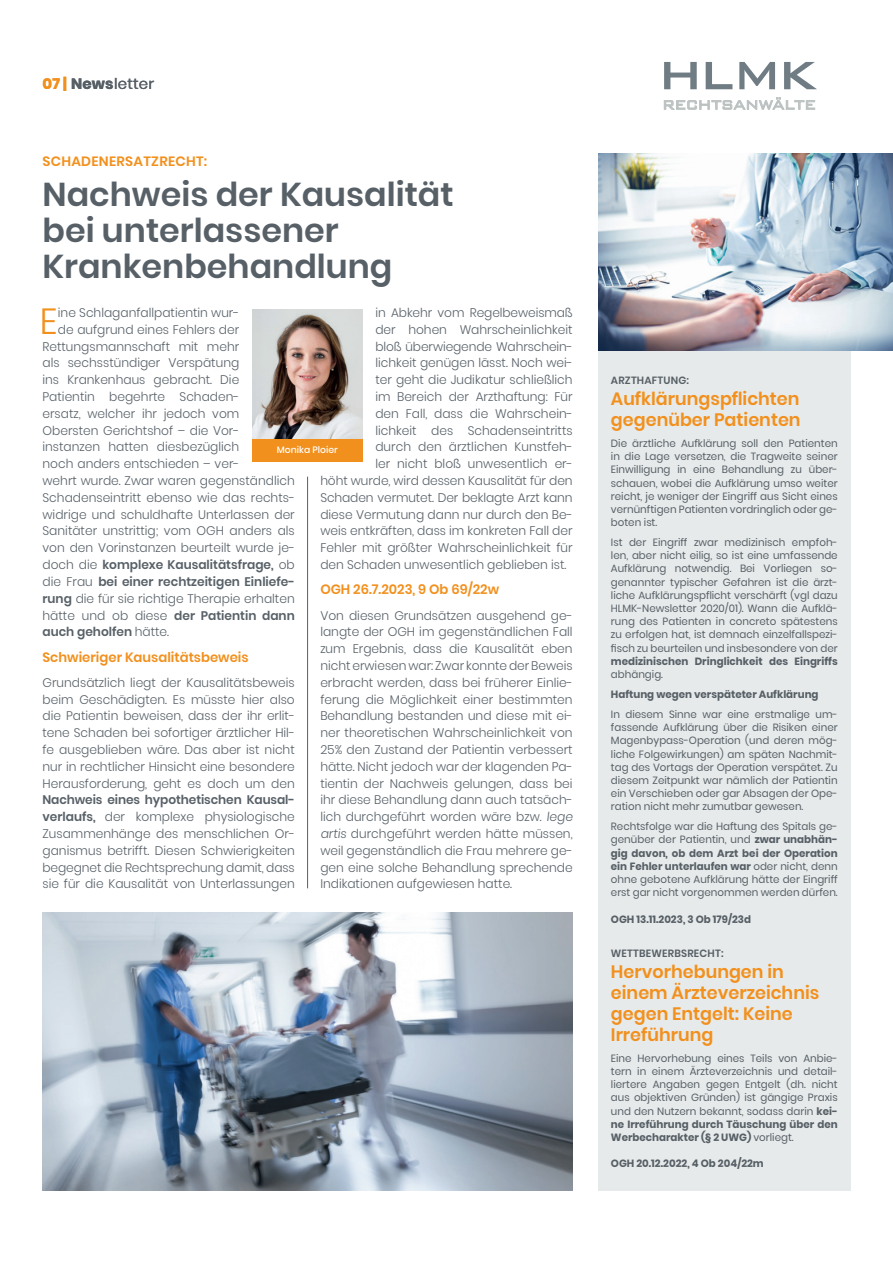
<style>
.page{position:relative;width:893px;height:1263px;background:#fff}
.page>*{position:absolute;margin:0;border:0;box-sizing:border-box;transform-origin:0 0}
.t1{font:500 52.95px "Bank Gothic BT";color:#707c84}
.t2{font:300 36.3px "Poppins";color:#f2901d}
.t3{font:600 33px/36px "Poppins";color:#576067}
.t4{font:600 18px/21px "Poppins";color:#f2901d}
.t5{font:300 16.95px "Bank Gothic BT";letter-spacing:-.03em;color:#bbc1c1}
.t6{font:15px "Poppins";letter-spacing:.01em;color:#576067}
.t7{font:600 13.5px "Poppins";color:#f2901d}
.t8{font:600 13.5px "Poppins";letter-spacing:.02em;color:#f2901d}
.t9{font:300 12.45px/16.8px "Poppins";color:#576067;text-align:justify}
.t10{font:600 12.45px "Poppins";color:#576067}
.t11{font:10.5px/13.2px "Poppins";color:#576067;text-align:justify}
.t12{font:700 10.5px "Poppins";color:#576067}
.t13{font:600 10.5px "Poppins";letter-spacing:.02em;color:#576067}
.t14{font:500 9.3px "Poppins";color:#fff}
.s1{font-weight:700;color:#f2901d}
.s2{font-weight:700}
.s3{font-weight:300}
.s4{font-weight:600}
</style>
<div class="page">
<div style="left:598px;top:153px;width:252px;height:1038px;background:#e7eaea"></div>
<img style="left:598px;top:153px;width:295px;height:198px">
<hr style="left:307px;top:477px;width:1px;height:411px;background:#576067">
<img style="left:43px;top:913px;width:530px;height:278px">
<img style="left:252px;top:310px;width:111px;height:129px">
<div style="left:252px;top:439px;width:111px;height:22px;background:#f2901d"></div>
<p class="t6" style="left:43px;top:75px;width:113px"><span class="s1">07 |</span> <span class="s2">News</span>letter</p>
<p class="t8" style="left:43px;top:153px;width:166px">SCHADENERSATZRECHT:</p>
<h3 class="t3" style="left:43px;top:177px;width:413px">Nachweis der Kausalität bei unterlassener<br>Krankenbehandlung</h3>
<p class="t9" style="left:375px;top:304px;width:199px">in Abkehr vom Regelbeweismaß</p>
<p class="t9" style="left:375px;top:321px;width:199px">der hohen Wahrscheinlichkeit</p>
<p class="t9" style="left:375px;top:338px;width:199px">bloß überwiegende Wahrschein-</p>
<p class="t9" style="left:375px;top:355px;width:199px">lichkeit genügen lässt. Noch wei-</p>
<p class="t9" style="left:375px;top:372px;width:199px">ter geht die Judikatur schließlich</p>
<p class="t9" style="left:375px;top:388px;width:199px">im Bereich der Arzthaftung: Für</p>
<p class="t9" style="left:375px;top:405px;width:199px">den Fall, dass die Wahrschein-</p>
<p class="t9" style="left:375px;top:422px;width:199px">lichkeit des Schadenseintritts</p>
<p class="t9" style="left:375px;top:439px;width:199px">durch den ärztlichen Kunstfeh-</p>
<p class="t9" style="left:375px;top:456px;width:199px">ler nicht bloß unwesentlich er-</p>
<p class="t9" style="left:320px;top:472px;width:254px">höht wurde, wird dessen Kausalität für den</p>
<p class="t9" style="left:320px;top:489px;width:254px">Schaden vermutet. Der beklagte Arzt kann</p>
<p class="t9" style="left:320px;top:506px;width:254px">diese Vermutung dann nur durch den Be-</p>
<p class="t9" style="left:320px;top:523px;width:254px">weis entkräften, dass im konkreten Fall der</p>
<p class="t9" style="left:320px;top:540px;width:254px">Fehler mit größter Wahrscheinlichkeit für</p>
<p class="t9" style="left:320px;top:556px;width:248px">den Schaden unwesentlich geblieben ist.</p>
<p class="t7" style="left:320px;top:582px;width:180px">OGH 26.7.2023, 9 Ob 69/22w</p>
<p class="t9" style="left:320px;top:607px;width:256px;text-align:left">Von diesen Grundsätzen ausgehend ge&shy;langte der OGH im gegenständlichen Fall zum Ergebnis, dass die Kausalität eben nicht erwiesen war: Zwar konnte der Beweis erbracht werden, dass bei früherer Einlie&shy;ferung die Möglichkeit einer bestimmten Behandlung bestanden und diese mit ei&shy;ner theoretischen Wahrscheinlichkeit von 25% den Zustand der Patientin verbessert hätte. Nicht jedoch war der klagenden Pa&shy;tientin der Nachweis gelungen, dass bei ihr diese Behandlung dann auch tatsäch&shy;lich durchgeführt worden wäre bzw. lege artis durchgeführt werden hätte müssen, weil gegenständlich die Frau mehrere ge&shy;gen eine solche Behandlung sprechende Indikationen aufgewiesen hatte.</p>
<h2 class="t2" style="left:40px;top:300px;width:19px">E</h2>
<p class="t9" style="left:58px;top:304px;width:183px">ine Schlaganfallpatientin wur-</p>
<p class="t9" style="left:58px;top:321px;width:183px">de aufgrund eines Fehlers der</p>
<p class="t9" style="left:43px;top:338px;width:198px">Rettungsmannschaft mit mehr</p>
<p class="t9" style="left:43px;top:355px;width:198px">als sechsstündiger Verspätung</p>
<p class="t9" style="left:43px;top:372px;width:198px">ins Krankenhaus gebracht. Die</p>
<p class="t9" style="left:43px;top:388px;width:199px">Patientin begehrte Schaden-</p>
<p class="t9" style="left:43px;top:405px;width:198px">ersatz, welcher ihr jedoch vom</p>
<p class="t9" style="left:43px;top:422px;width:199px">Obersten Gerichtshof – die Vor-</p>
<p class="t9" style="left:43px;top:439px;width:198px">instanzen hatten diesbezüglich</p>
<p class="t9" style="left:43px;top:456px;width:199px">noch anders entschieden – ver-</p>
<p class="t9" style="left:43px;top:472px;width:254px">wehrt wurde. Zwar waren gegenständlich</p>
<p class="t9" style="left:43px;top:489px;width:254px">Schadenseintritt ebenso wie das rechts-</p>
<p class="t9" style="left:43px;top:506px;width:254px">widrige und schuldhafte Unterlassen der</p>
<p class="t9" style="left:43px;top:523px;width:254px">Sanitäter unstrittig; vom OGH anders als</p>
<p class="t9" style="left:43px;top:540px;width:254px">von den Vorinstanzen beurteilt wurde je-</p>
<p class="t10" style="left:43px;top:557px;width:254px"><span class="s3">doch die</span> komplexe Kausalitätsfrage, <span class="s3">ob</span></p>
<p class="t10" style="left:43px;top:574px;width:254px"><span class="s3">die Frau</span> bei einer rechtzeitigen Einliefe-</p>
<p class="t9" style="left:43px;top:590px;width:254px"><span class="s4">rung</span> die für sie richtige Therapie erhalten</p>
<p class="t10" style="left:43px;top:608px;width:254px"><span class="s3">hätte und ob diese</span> der Patientin dann</p>
<p class="t10" style="left:43px;top:625px;width:128px">auch geholfen <span class="s3">hätte.</span></p>
<p class="t7" style="left:43px;top:649px;width:208px">Schwieriger Kausalitätsbeweis</p>
<p class="t9" style="left:43px;top:674px;width:254px">Grundsätzlich liegt der Kausalitätsbeweis beim Geschädigten. Es müsste hier also die Patientin beweisen, dass der ihr erlit&shy;tene Schaden bei sofortiger ärztlicher Hil&shy;fe ausgeblieben wäre. Das aber ist nicht nur in rechtlicher Hinsicht eine besondere Herausforderung, geht es doch um den</p>
<p class="t9" style="left:43px;top:792px;width:254px"><span class="s4">Nachweis eines hypothetischen Kausal&shy;verlaufs,</span> der komplexe physiologische Zusammenhänge des menschlichen Or&shy;ganismus betrifft. Diesen Schwierigkeiten begegnet die Rechtsprechung damit, dass sie für die Kausalität von Unterlassungen</p>
<p class="t14" style="left:277px;top:444px;width:62px">Monika Ploier</p>
<h1 class="t1" style="left:657px;top:47px;width:163px">HLMK</h1>
<h3 class="t5" style="left:662px;top:96px;width:155px">RECHTSANWÄLTE</h3>
<p class="t13" style="left:611px;top:374px;width:80px">ARZTHAFTUNG:</p>
<h3 class="t4" style="left:611px;top:389px;width:191px">Aufklärungspflichten gegenüber Patienten</h3>
<p class="t11" style="left:611px;top:437px;width:228px">Die ärztliche Aufklärung soll den Patienten in die Lage versetzen, die Tragweite seiner Einwilligung in eine Behandlung zu über&shy;schauen, wobei die Aufklärung umso weiter reicht, je weniger der Eingriff aus Sicht eines vernünftigen Patienten vordringlich oder ge&shy;boten ist.</p>
<p class="t11" style="left:611px;top:536px;width:228px">Ist der Eingriff zwar medizinisch empfoh&shy;len, aber nicht eilig, so ist eine umfassende Aufklärung notwendig. Bei Vorliegen so&shy;genannter typischer Gefahren ist die ärzt&shy;liche Aufklärungspflicht verschärft (vgl dazu HLMK-Newsletter 2020/01). Wann die Aufklä&shy;rung des Patienten in concreto spätestens zu erfolgen hat, ist demnach einzelfallspezi&shy;fisch zu beurteilen und insbesondere von der</p>
<p class="t12" style="left:611px;top:655px;width:228px">medizinischen Dringlichkeit des Eingriffs</p>
<p class="t11" style="left:611px;top:668px;width:54px">abhängig.</p>
<p class="t12" style="left:611px;top:688px;width:209px">Haftung wegen verspäteter Aufklärung</p>
<p class="t11" style="left:611px;top:708px;width:228px">In diesem Sinne war eine erstmalige um&shy;fassende Aufklärung über die Risiken einer Magenbypass-Operation (und deren mög&shy;liche Folgewirkungen) am späten Nachmit&shy;tag des Vortags der Operation verspätet. Zu diesem Zeitpunkt war nämlich der Patientin ein Verschieben oder gar Absagen der Ope&shy;ration nicht mehr zumutbar gewesen.</p>
<p class="t11" style="left:611px;top:820px;width:228px">Rechtsfolge war die Haftung des Spitals ge&shy;genüber der Patientin, und <span class="s2">zwar unabhän&shy;gig davon, ob dem Arzt bei der Operation ein Fehler unterlaufen war</span> oder nicht, denn ohne gebotene Aufklärung hätte der Eingriff erst gar nicht vorgenommen werden dürfen.</p>
<p class="t12" style="left:611px;top:913px;width:142px">OGH 13.11.2023, 3 Ob 179/23d</p>
<p class="t13" style="left:611px;top:947px;width:114px">WETTBEWERBSRECHT:</p>
<h3 class="t4" style="left:611px;top:961px;width:210px">Hervorhebungen in einem Ärzteverzeichnis gegen Entgelt: Keine<br>Irreführung</h3>
<p class="t11" style="left:611px;top:1051px;width:228px">Eine Hervorhebung eines Teils von Anbie&shy;tern in einem Ärzteverzeichnis und detail&shy;liertere Angaben gegen Entgelt (dh. nicht aus objektiven Gründen) ist gängige Praxis und den Nutzern bekannt, sodass darin <span class="s2">kei&shy;ne Irreführung durch Täuschung über den Werbecharakter (§ 2 UWG)</span> vorliegt.</p>
<p class="t12" style="left:611px;top:1157px;width:154px">OGH 20.12.2022, 4 Ob 204/22m</p>
</div>
